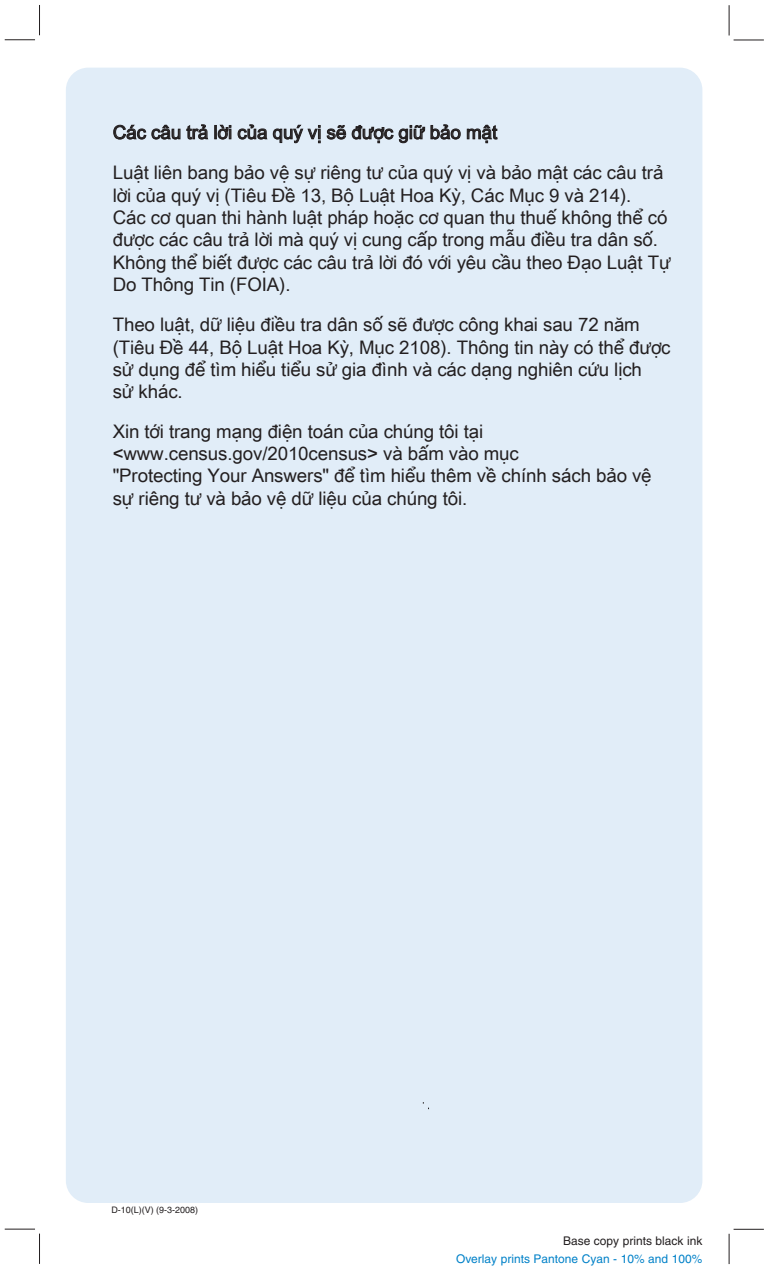
<style>
.page{position:relative;width:767px;height:1267px;background:#fff}
.page>*{position:absolute;margin:0;border:0;box-sizing:border-box;transform-origin:0 0}
.t1{font:18.6px/22.4px "Arial Unicode MS";letter-spacing:-.005em;color:#231f20}
.t2{font:12px "Helvetica";color:#0081c8}
.t3{font:12px "Helvetica";color:#231f20}
.t4{font:9px "Helvetica";color:#231f20}
</style>
<div class="page">
<div style="left:66px;top:68px;width:636px;height:1135px;background:#e1edf8;border-radius:22px"></div>
<svg style="left:113px;top:125px;width:33px;height:14px"></svg>
<svg style="left:152px;top:125px;width:28px;height:14px"></svg>
<svg style="left:186px;top:124px;width:22px;height:15px"></svg>
<div style="left:214px;top:125px;width:3px;height:14px;border:1px solid #231f20"></div>
<svg style="left:218px;top:125px;width:13px;height:14px"></svg>
<svg style="left:238px;top:124px;width:29px;height:15px"></svg>
<svg style="left:273px;top:125px;width:47px;height:18px"></svg>
<svg style="left:327px;top:125px;width:19px;height:14px"></svg>
<svg style="left:352px;top:125px;width:41px;height:18px"></svg>
<svg style="left:399px;top:125px;width:26px;height:18px"></svg>
<svg style="left:431px;top:124px;width:30px;height:15px"></svg>
<svg style="left:467px;top:125px;width:30px;height:18px"></svg>
<hr style="left:39px;top:5px;width:1px;height:30px;background:#231f20">
<hr style="left:5px;top:39px;width:30px;height:1px;background:#231f20">
<hr style="left:39px;top:1233px;width:1px;height:31px;background:#231f20">
<hr style="left:5px;top:1229px;width:30px;height:1px;background:#231f20">
<hr style="left:729px;top:5px;width:1px;height:30px;background:#231f20">
<hr style="left:729px;top:1234px;width:1px;height:30px;background:#231f20">
<hr style="left:733px;top:1229px;width:31px;height:1px;background:#231f20">
<hr style="left:733px;top:40px;width:31px;height:1px;background:#231f20">
<p class="t1" style="left:113px;top:112px;width:552px;line-height:40.3px">Các câu trả lời của quý vị sẽ được giữ bảo mật<br>Luật liên bang bảo vệ sự riêng tư của quý vị và bảo mật các câu trả</p>
<p class="t1" style="left:113px;top:183px;width:559px">lời của quý vị (Tiêu Đề 13, Bộ Luật Hoa Kỳ, Các Mục 9 và 214).<br>Các cơ quan thi hành luật pháp hoặc cơ quan thu thuế không thể có được các câu trả lời mà quý vị cung cấp trong mẫu điều tra dân số.<br>Không thể biết được các câu trả lời đó với yêu cầu theo Đạo Luật Tự Do Thông Tin (FOIA).</p>
<p class="t1" style="left:113px;top:313px;width:559px">Theo luật, dữ liệu điều tra dân số sẽ được công khai sau 72 năm (Tiêu Đề 44, Bộ Luật Hoa Kỳ, Mục 2108). Thông tin này có thể được sử dụng để tìm hiểu tiểu sử gia đình và các dạng nghiên cứu lịch<br>sử khác.</p>
<p class="t1" style="left:113px;top:419px;width:540px">Xin tới trang mạng điện toán của chúng tôi tại &lt;www.census.gov/2010census&gt; và bấm vào mục<br>"Protecting Your Answers" để tìm hiểu thêm về chính sách bảo vệ sự riêng tư và bảo vệ dữ liệu của chúng tôi.</p>
<p class="t4" style="left:111px;top:1205px;width:88px">D-10(L)(V) (9-3-2008)</p>
<p class="t3" style="left:563px;top:1234px;width:141px">Base copy prints black ink</p>
<p class="t2" style="left:456px;top:1251px;width:248px">Overlay prints Pantone Cyan - 10% and 100%</p>
</div>
